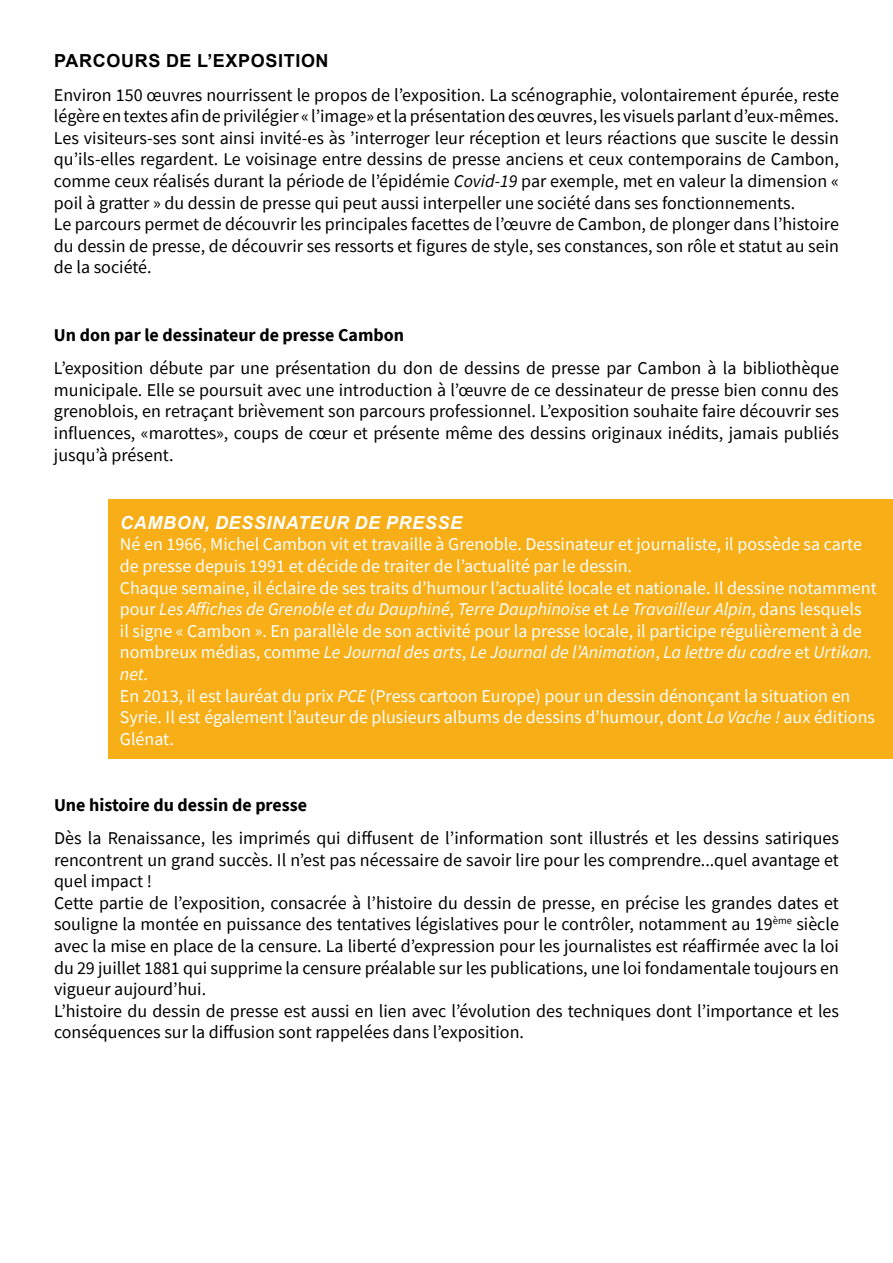
<style>
.page{position:relative;width:893px;height:1263px;background:#fff}
.page>*{position:absolute;margin:0;border:0;box-sizing:border-box;transform-origin:0 0}
.t1{font:18px/21.6px "Source Sans Pro";color:#000}
.t2{font:18px/21.6px "Source Sans Pro";color:#fff}
.t3{font:700 18px "Source Sans Pro";color:#000}
.t4{font:italic 700 18px "Arial";letter-spacing:.035em;color:#fff}
.t5{font:700 18px "Arial";letter-spacing:.035em;color:#000}
.s1{font-style:italic}
</style>
<div class="page">
<div style="left:108px;top:500px;width:785px;height:259px;background:#f7ae17"></div>
<p class="t5" style="left:54px;top:48px;width:276px">PARCOURS DE L’EXPOSITION</p>
<p class="t1" style="left:54px;top:84px;width:786px">Environ 150 œuvres nourrissent le propos de l’exposition. La scénographie, volontairement épurée, reste légère en textes afin de privilégier « l’image» et la présentation des œuvres, les visuels parlant d’eux-mêmes.<br>Les visiteurs-ses sont ainsi invité-es às ’interroger leur réception et leurs réactions que suscite le dessin qu’ils-elles regardent. Le voisinage entre dessins de presse anciens et ceux contemporains de Cambon, comme ceux réalisés durant la période de l’épidémie <span class="s1">Covid-19</span> par exemple, met en valeur la dimension « poil à gratter » du dessin de presse qui peut aussi interpeller une société dans ses fonctionnements.<br>Le parcours permet de découvrir les principales facettes de l’œuvre de Cambon, de plonger dans l’histoire du dessin de presse, de découvrir ses ressorts et figures de style, ses constances, son rôle et statut au sein de la société.</p>
<p class="t3" style="left:54px;top:323px;width:352px">Un don par le dessinateur de presse Cambon</p>
<p class="t1" style="left:54px;top:357px;width:786px;text-align:justify">L’exposition débute par une présentation du don de dessins de presse par Cambon à la bibliothèque municipale. Elle se poursuit avec une introduction à l’œuvre de ce dessinateur de presse bien connu des grenoblois, en retraçant brièvement son parcours professionnel. L’exposition souhaite faire découvrir ses influences, «marottes», coups de cœur et présente même des dessins originaux inédits, jamais publiés jusqu’à présent.</p>
<p class="t4" style="left:120px;top:510px;width:343px">CAMBON, DESSINATEUR DE PRESSE</p>
<p class="t2" style="left:120px;top:533px;width:758px">Né en 1966, Michel Cambon vit et travaille à Grenoble. Dessinateur et journaliste, il possède sa carte de presse depuis 1991 et décide de traiter de l’actualité par le dessin.<br>Chaque semaine, il éclaire de ses traits d’humour l’actualité locale et nationale. Il dessine notamment pour <span class="s1">Les Affiches de Grenoble et du Dauphiné</span>, <span class="s1">Terre Dauphinoise</span> et <span class="s1">Le Travailleur Alpin</span>, dans lesquels<br>il signe « Cambon ». En parallèle de son activité pour la presse locale, il participe régulièrement à de nombreux médias, comme <span class="s1">Le Journal des arts</span>, <span class="s1">Le Journal de l’Animation</span>, <span class="s1">La lettre du cadre</span> et <span class="s1">Urtikan. net</span>.<br>En 2013, il est lauréat du prix <span class="s1">PCE</span> (Press cartoon Europe) pour un dessin dénonçant la situation en Syrie. Il est également l’auteur de plusieurs albums de dessins d’humour, dont <span class="s1">La Vache !</span> aux éditions Glénat.</p>
<p class="t3" style="left:54px;top:793px;width:255px">Une histoire du dessin de presse</p>
<p class="t1" style="left:54px;top:827px;width:787px">Dès la Renaissance, les imprimés qui diffusent de l’information sont illustrés et les dessins satiriques rencontrent un grand succès. Il n’est pas nécessaire de savoir lire pour les comprendre...quel avantage et quel impact !<br>Cette partie de l’exposition, consacrée à l’histoire du dessin de presse, en précise les grandes dates et souligne la montée en puissance des tentatives législatives pour le contrôler, notamment au 19<sup>ème</sup> siècle avec la mise en place de la censure. La liberté d’expression pour les journalistes est réaffirmée avec la loi du 29 juillet 1881 qui supprime la censure préalable sur les publications, une loi fondamentale toujours en vigueur aujourd’hui.<br>L’histoire du dessin de presse est aussi en lien avec l’évolution des techniques dont l’importance et les conséquences sur la diffusion sont rappelées dans l’exposition.</p>
</div>
